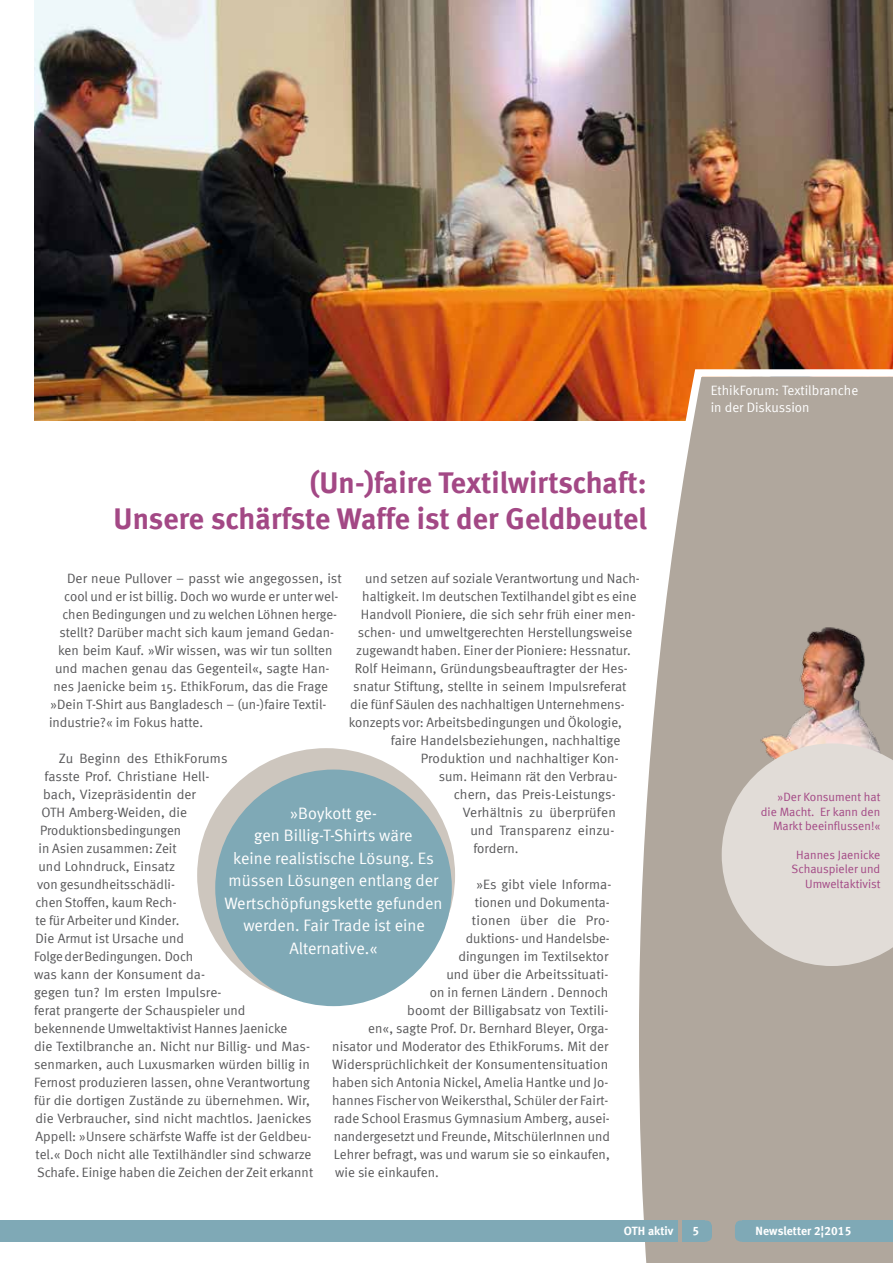
<style>
.page{position:relative;width:893px;height:1263px;background:#fff}
.page>*{position:absolute;margin:0;border:0;box-sizing:border-box;transform-origin:0 0}
.t1{font:30px/36px "Meta Bold LF";letter-spacing:.005em;color:#a34885;text-align:right}
.t2{font:16.5px/22.5px "Meta Normal LF";color:#fff;text-align:center}
.t3{font:13.5px "Meta Normal";color:#58585a}
.t4{font:13.5px/16.2px "Meta Normal LF";color:#fff}
.t5{font:13.5px "Meta Normal";letter-spacing:.025em;color:#58585a}
.t6{font:12px/14.4px "Meta Normal LF";color:#a34885;text-align:right}
.t7{font:12px "Meta Bold LF";letter-spacing:.005em;color:#fff}
.s1{font-family:"Meta Bold Expert"}
</style>
<div class="page">
<img style="left:34px;top:0;width:859px;height:421px">
<div style="left:197px;top:748px;width:258px;height:254px;background:#cdc6be;border-radius:50%"></div>
<div style="left:215px;top:769px;width:237px;height:237px;background:#7fa9b6;border-radius:50%"></div>
<svg style="left:628px;top:365px;width:265px;height:898px;background:#bfb4aa"></svg>
<div style="left:0;top:1220px;width:677px;height:22px;background:#7fa9b6"></div>
<div style="left:735px;top:1220px;width:16px;height:22px;background:#7fa9b6;border-radius:6px"></div>
<div style="left:742px;top:1220px;width:151px;height:22px;background:#7fa9b6"></div>
<div style="left:696px;top:1220px;width:16px;height:22px;background:#7fa9b6;border-radius:6px"></div>
<div style="left:682px;top:1220px;width:22px;height:22px;background:#7fa9b6"></div>
<h1 class="t1" style="left:114px;top:464px;width:535px">(Un-)faire Textilwirtschaft:<br>Unsere schärfste Waffe ist der Geldbeutel</h1>
<p class="t3" style="left:365px;top:570px;width:276px">und setzen auf soziale Verantwortung und Nach-</p>
<p class="t3" style="left:362px;top:588px;width:276px">haltigkeit. Im deutschen Textilhandel gibt es eine</p>
<p class="t3" style="left:361px;top:606px;width:276px">Handvoll Pioniere, die sich sehr früh einer men-</p>
<p class="t3" style="left:358px;top:624px;width:276px">schen- und umweltgerechten Herstellungsweise</p>
<p class="t3" style="left:356px;top:642px;width:276px">zugewandt haben. Einer der Pioniere: Hessnatur.</p>
<p class="t3" style="left:355px;top:660px;width:275px">Rolf Heimann, Gründungsbeauftragter der Hes-</p>
<p class="t3" style="left:353px;top:678px;width:275px">snatur Stiftung, stellte in seinem Impulsreferat</p>
<p class="t3" style="left:350px;top:696px;width:276px">die fünf Säulen des nachhaltigen Unternehmens-</p>
<p class="t3" style="left:349px;top:714px;width:275px">konzepts vor: Arbeitsbedingungen und Ökologie,</p>
<p class="t3" style="left:391px;top:732px;width:231px">faire Handelsbeziehungen, nachhaltige</p>
<p class="t3" style="left:421px;top:750px;width:200px">Produktion und nachhaltiger Kon-</p>
<p class="t3" style="left:439px;top:768px;width:180px">sum. Heimann rät den Verbrau-</p>
<p class="t3" style="left:454px;top:786px;width:163px">chern, das Preis-Leistungs-</p>
<p class="t3" style="left:463px;top:804px;width:154px">Verhältnis zu überprüfen</p>
<p class="t3" style="left:470px;top:822px;width:145px">und Transparenz einzu-</p>
<p class="t3" style="left:473px;top:840px;width:47px">fordern.</p>
<p class="t3" style="left:476px;top:876px;width:135px">»Es gibt viele Informa-</p>
<p class="t3" style="left:475px;top:894px;width:135px">tionen und Dokumenta-</p>
<p class="t5" style="left:472px;top:912px;width:140px">tionen über die Pro-</p>
<p class="t3" style="left:466px;top:930px;width:146px">duktions- und Handelsbe-</p>
<p class="t3" style="left:458px;top:948px;width:151px">dingungen im Textilsektor</p>
<p class="t3" style="left:446px;top:966px;width:164px">und über die Arbeitssituati-</p>
<p class="t3" style="left:430px;top:984px;width:180px">on in fernen Ländern . Dennoch</p>
<p class="t3" style="left:407px;top:1002px;width:203px">boomt der Billigabsatz von Textili-</p>
<p class="t3" style="left:368px;top:1020px;width:242px">en«, sagte Prof. Dr. Bernhard Bleyer, Orga-</p>
<p class="t3" style="left:332px;top:1038px;width:278px">nisator und Moderator des EthikForums. Mit der</p>
<p class="t3" style="left:332px;top:1056px;width:277px">Widersprüchlichkeit der Konsumentensituation</p>
<p class="t3" style="left:332px;top:1074px;width:278px">haben sich Antonia Nickel, Amelia Hantke und Jo-</p>
<p class="t3" style="left:332px;top:1092px;width:278px">hannes Fischer von Weikersthal, Schüler der Fairt-</p>
<p class="t3" style="left:334px;top:1110px;width:278px">rade School Erasmus Gymnasium Amberg, ausei-</p>
<p class="t3" style="left:334px;top:1128px;width:278px">nandergesetzt und Freunde, MitschülerInnen und</p>
<p class="t3" style="left:334px;top:1146px;width:277px">Lehrer befragt, was und warum sie so einkaufen,</p>
<p class="t3" style="left:335px;top:1164px;width:105px">wie sie einkaufen.</p>
<p class="t3" style="left:67px;top:570px;width:276px">Der neue Pullover – passt wie angegossen, ist</p>
<p class="t3" style="left:64px;top:588px;width:276px">cool und er ist billig. Doch wo wurde er unter wel-</p>
<p class="t3" style="left:63px;top:606px;width:276px">chen Bedingungen und zu welchen Löhnen herge-</p>
<p class="t3" style="left:60px;top:624px;width:276px">stellt? Darüber macht sich kaum jemand Gedan-</p>
<p class="t3" style="left:58px;top:642px;width:276px">ken beim Kauf. »Wir wissen, was wir tun sollten</p>
<p class="t3" style="left:55px;top:660px;width:276px">und machen genau das Gegenteil«, sagte Han-</p>
<p class="t3" style="left:54px;top:678px;width:276px">nes Jaenicke beim 15. EthikForum, das die Frage</p>
<p class="t3" style="left:51px;top:696px;width:277px">»Dein T-Shirt aus Bangladesch – (un-)faire Textil-</p>
<p class="t3" style="left:49px;top:714px;width:156px">industrie?« im Fokus hatte.</p>
<p class="t3" style="left:59px;top:750px;width:170px">Zu Beginn des EthikForums</p>
<p class="t3" style="left:45px;top:768px;width:166px">fasste Prof. Christiane Hell-</p>
<p class="t3" style="left:43px;top:786px;width:154px">bach, Vizepräsidentin der</p>
<p class="t3" style="left:42px;top:804px;width:147px">OTH Amberg-Weiden, die</p>
<p class="t3" style="left:40px;top:822px;width:142px">Produktionsbedingungen</p>
<p class="t3" style="left:39px;top:840px;width:140px">in Asien zusammen: Zeit</p>
<p class="t3" style="left:39px;top:858px;width:138px">und Lohndruck, Einsatz</p>
<p class="t3" style="left:37px;top:876px;width:140px">von gesundheitsschädli-</p>
<p class="t3" style="left:36px;top:894px;width:143px">chen Stoffen, kaum Rech-</p>
<p class="t3" style="left:36px;top:912px;width:145px">te für Arbeiter und Kinder.</p>
<p class="t3" style="left:36px;top:930px;width:150px">Die Armut ist Ursache und</p>
<p class="t3" style="left:34px;top:948px;width:161px">Folge der Bedingungen. Doch</p>
<p class="t3" style="left:34px;top:966px;width:173px">was kann der Konsument da-</p>
<p class="t3" style="left:34px;top:984px;width:189px">gegen tun? Im ersten Impulsre-</p>
<p class="t3" style="left:34px;top:1002px;width:213px">ferat prangerte der Schauspieler und</p>
<p class="t3" style="left:34px;top:1020px;width:255px">bekennende Umweltaktivist Hannes Jaenicke</p>
<p class="t3" style="left:34px;top:1038px;width:278px">die Textilbranche an. Nicht nur Billig- und Mas-</p>
<p class="t3" style="left:34px;top:1056px;width:277px">senmarken, auch Luxusmarken würden billig in</p>
<p class="t3" style="left:34px;top:1074px;width:277px">Fernost produzieren lassen, ohne Verantwortung</p>
<p class="t3" style="left:34px;top:1092px;width:278px">für die dortigen Zustände zu übernehmen. Wir,</p>
<p class="t3" style="left:36px;top:1110px;width:278px">die Verbraucher, sind nicht machtlos. Jaenickes</p>
<p class="t3" style="left:36px;top:1128px;width:278px">Appell: »Unsere schärfste Waffe ist der Geldbeu-</p>
<p class="t3" style="left:36px;top:1146px;width:277px">tel.« Doch nicht alle Textilhändler sind schwarze</p>
<p class="t3" style="left:37px;top:1164px;width:278px">Schafe. Einige haben die Zeichen der Zeit erkannt</p>
<p class="t2" style="left:224px;top:801px;width:220px">»Boykott ge-<br>gen Billig-T-Shirts wäre<br>keine realistische Lösung. Es müssen Lösungen entlang der<br>Wertschöpfungskette gefunden werden. Fair Trade ist eine<br>Alternative.«</p>
<p class="t4" style="left:711px;top:382px;width:149px">EthikForum: Textilbranche in der Diskussion</p>
<p class="t6" style="left:761px;top:790px;width:121px">»Der Konsument hat die Macht. Er kann den<br>Markt beeinflussen!«</p>
<p class="t6" style="left:792px;top:847px;width:90px">Hannes Jaenicke<br>Schauspieler und<br>Umweltaktivist</p>
<p class="t7" style="left:624px;top:1223px;width:51px">OTH aktiv</p>
<p class="t7" style="left:692px;top:1223px;width:8px">5</p>
<p class="t7" style="left:756px;top:1223px;width:97px">Newsletter 2<span class="s1">|</span>2015</p>
</div>
